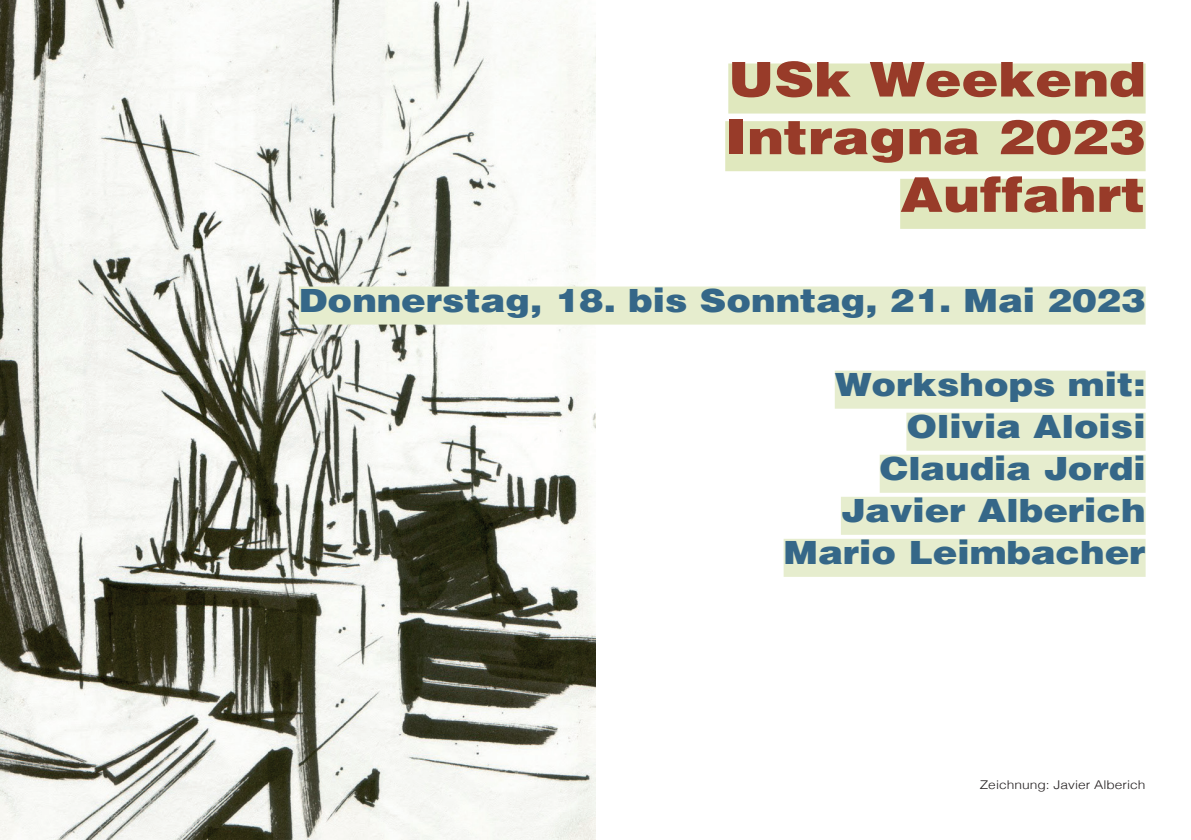
<style>
.page{position:relative;width:1191px;height:840px;background:#fff}
.page>*{position:absolute;margin:0;border:0;box-sizing:border-box;transform-origin:0 0}
.t1{font:900 48px/57.6px "Helvetica";color:#983b29;text-align:right;scale:1.15 1}
.t2{font:900 32px/42px "Helvetica";color:#356788;text-align:right;scale:1.15 1}
.t3{font:300 12px "Helvetica";color:#231f20;scale:1.15 1}
</style>
<div class="page">
<img style="left:0;top:0;width:595px;height:839px">
<div style="left:728px;top:63px;width:417px;height:50px;background:#e0e8be"></div>
<div style="left:725px;top:121px;width:420px;height:50px;background:#e0e8be"></div>
<div style="left:900px;top:179px;width:245px;height:50px;background:#e0e8be"></div>
<div style="left:299px;top:286px;width:846px;height:38px;background:#e6edce"></div>
<div style="left:834px;top:370px;width:311px;height:38px;background:#e6edce"></div>
<div style="left:906px;top:412px;width:239px;height:38px;background:#e6edce"></div>
<div style="left:879px;top:454px;width:266px;height:38px;background:#e6edce"></div>
<div style="left:841px;top:496px;width:304px;height:38px;background:#e6edce"></div>
<div style="left:783px;top:538px;width:362px;height:38px;background:#e6edce"></div>
<h1 class="t1" style="left:725px;top:50px;width:367px">USk Weekend<br>Intragna 2023<br>Auffahrt</h1>
<p class="t2" style="left:299px;top:278px;width:738px">Donnerstag, 18. bis Sonntag, 21. Mai 2023</p>
<p class="t2" style="left:783px;top:362px;width:316px">Workshops mit:<br>Olivia Aloisi<br>Claudia Jordi<br>Javier Alberich<br>Mario Leimbacher</p>
<p class="t3" style="left:980px;top:776px;width:146px">Zeichnung: Javier Alberich</p>
</div>
